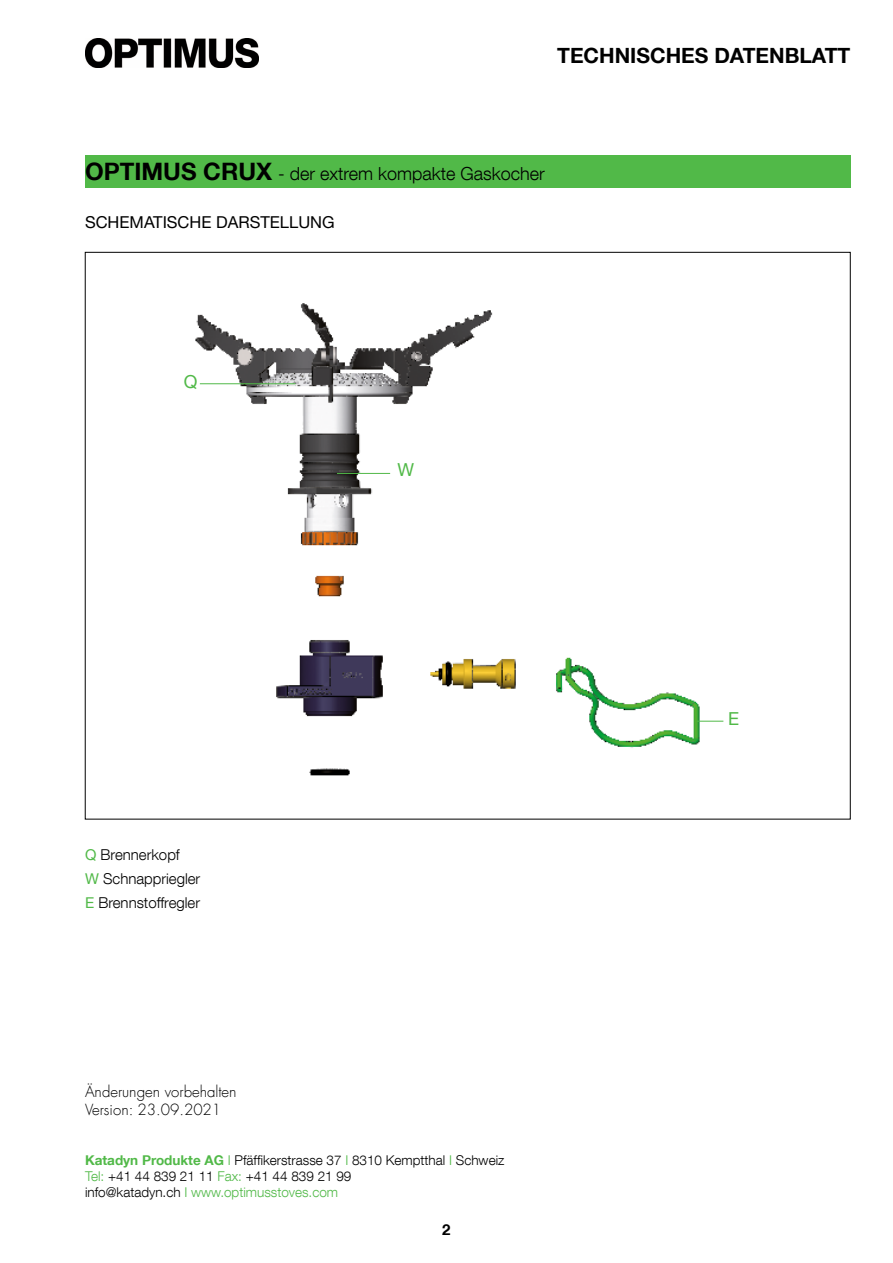
<style>
.page{position:relative;width:893px;height:1263px;background:#fff}
.page>*{position:absolute;margin:0;border:0;box-sizing:border-box;transform-origin:0 0}
.t1{font:700 21px "Helvetica Neue LT Com";color:#000}
.t2{font:300 18px "Helvetica Neue LT Com";color:#000}
.t3{font:18px "Helvetica Neue LT Pro";color:#51b948}
.t4{font:16.5px "Helvetica Neue LT Pro";color:#000}
.t5{font:300 15px/24px "Helvetica Neue LT Com";color:#000}
.t6{font:300 15px/18px "Futura Com";color:#000}
.t7{font:700 15px "Helvetica Neue LT Com";color:#000}
.t8{font:300 13.5px/16.2px "Helvetica Neue LT Com";color:#000}
.s1{font-weight:700;font-size:24px}
.s2{font-family:"Helvetica Neue LT Pro";font-weight:400;color:#51b948}
.s3{font-weight:700;color:#51b948}
.s4{color:#51b948}
</style>
<div class="page">
<img style="left:85px;top:39px;width:174px;height:28px">
<div style="left:85px;top:155px;width:765px;height:33px;background:#51b948"></div>
<img style="left:195px;top:303px;width:529px;height:473px">
<svg style="left:697px;top:721px;width:26px;height:1px"></svg>
<hr style="left:200px;top:383px;width:96px;height:1px;background:#51b948">
<hr style="left:337px;top:473px;width:53px;height:1px;background:#51b948">
<h1 class="t1" style="left:557px;top:42px;width:295px">TECHNISCHES DATENBLATT</h1>
<h2 class="t2" style="left:85px;top:163px;width:461px"><span class="s1">OPTIMUS CRUX</span> - der extrem kompakte Gaskocher</h2>
<p class="t4" style="left:85px;top:212px;width:251px">SCHEMATISCHE DARSTELLUNG</p>
<h2 class="t3" style="left:184px;top:370px;width:15px">Q</h2>
<h2 class="t3" style="left:398px;top:459px;width:18px">W</h2>
<p class="t5" style="left:85px;top:842px;width:117px"><span class="s2">Q</span> Brennerkopf<br><span class="s2">W</span> Schnappriegler<br><span class="s2">E</span> Brennstoffregler</p>
<p class="t6" style="left:85px;top:1082px;width:153px">Änderungen vorbehalten<br>Version: 23.09.2021</p>
<p class="t8" style="left:85px;top:1152px;width:421px"><span class="s3">Katadyn Produkte AG</span> <span class="s4">I</span> Pfäffikerstrasse 37 <span class="s4">I</span> 8310 Kemptthal <span class="s4">I</span> Schweiz<br><span class="s4">Tel:</span> +41 44 839 21 11 <span class="s4">Fax:</span> +41 44 839 21 99<br>info@katadyn.ch <span class="s4">I www.optimusstoves.com</span></p>
<p class="t7" style="left:442px;top:1220px;width:10px">2</p>
<h2 class="t3" style="left:728px;top:708px;width:12px">E</h2>
</div>
